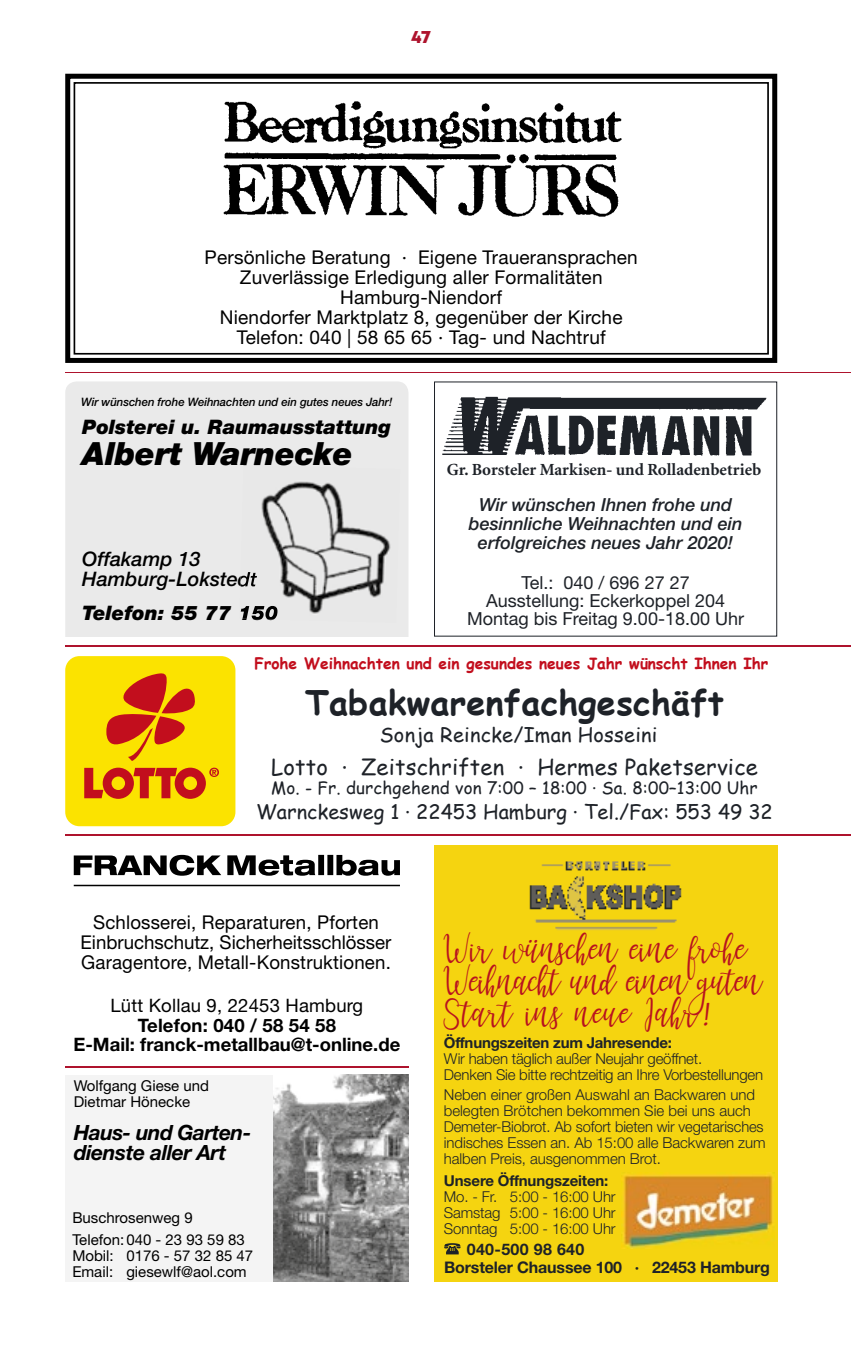
<style>
.page{position:relative;width:851px;height:1361px;background:#fff}
.page>*{position:absolute;margin:0;border:0;box-sizing:border-box;transform-origin:0 0}
.t1{font:40px/32px "lanara Script demo";letter-spacing:-.01em;color:#b8121f}
.t2{font:700 34px "Comic Sans MS";letter-spacing:.01em;color:#1e2228}
.t3{font:italic 900 32px "Helvetica Neue LT";letter-spacing:-.01em;color:#000}
.t4{font:22px "Comic Sans MS";letter-spacing:.01em;color:#1e2228}
.t5{font:italic 700 21px/20px "Helvetica Neue LT";letter-spacing:-.02em;color:#000}
.t6{font:20px "Comic Sans MS";color:#1e2228}
.t7{font:italic 900 20px "Helvetica Neue LT";color:#000}
.t8{font:italic 500 20px/20px "Helvetica Neue LT";color:#000}
.t9{font:19px/20px "Helvetica Neue LT";letter-spacing:.01em;color:#000;text-align:center}
.t10{font:700 18.4px/18.4px "Helvetica Neue LT";color:#000;text-align:center}
.t11{font:18.4px "Helvetica Neue LT";letter-spacing:.01em;color:#000}
.t12{font:italic 500 18px/19px "Helvetica Neue LT";color:#1e2228;text-align:center}
.t13{font:18px/18px "Helvetica Neue LT";color:#1e2228;text-align:center}
.t14{font:800 18px "Mont";color:#ae132d}
.t15{font:17px "Comic Sans MS";letter-spacing:.01em;color:#1e2228}
.t16{font:700 17px "Minion LT";color:#1e2228}
.t17{font:700 16px "Helvetica Neue LT";letter-spacing:-.01em;color:#1e2228}
.t18{font:700 16px "Helvetica Neue LT";letter-spacing:.02em;color:#1e2228}
.t19{font:700 15.6px "Comic Sans MS";color:#c20e1d}
.t20{font:300 15px/16px "Helvetica Neue LT";letter-spacing:-.01em;color:#1e2228}
.t21{font:15px/16px "Helvetica Neue LT";color:#000}
.t22{font:700 15px "Helvetica Neue LT";letter-spacing:-.015em;color:#1e2228}
.t23{font:italic 500 11.6px "Helvetica Neue LT";letter-spacing:-.005em;color:#000}
</style>
<div class="page">
<hr style="left:65px;top:372px;width:785px;height:1px;background:#ae132d">
<hr style="left:65px;top:646px;width:785px;height:1px;background:#ae132d">
<hr style="left:65px;top:1066px;width:343px;height:1px;background:#ae132d">
<hr style="left:65px;top:834px;width:785px;height:1px;background:#ae132d">
<div style="left:434px;top:845px;width:343px;height:436px;background:#f5d410"></div>
<img style="left:529px;top:861px;width:153px;height:70px">
<svg style="left:444px;top:1243px;width:16px;height:11px"></svg>
<img style="left:622px;top:1172px;width:152px;height:76px">
<div style="left:65px;top:1074px;width:343px;height:207px;background:#f4f4f4"></div>
<img style="left:273px;top:1074px;width:135px;height:207px">
<svg style="left:227px;top:855px;width:173px;height:20px"></svg>
<svg style="left:74px;top:855px;width:147px;height:20px"></svg>
<hr style="left:74px;top:885px;width:326px;height:1px;background:#000">
<div style="left:65px;top:381px;width:343px;height:255px;background:#eaeaea"></div>
<img style="left:240px;top:466px;width:160px;height:157px">
<svg style="left:243px;top:465px;width:26px;height:1px"></svg>
<img style="left:240px;top:572px;width:17px;height:18px">
<img style="left:239px;top:606px;width:38px;height:14px">
<div style="left:434px;top:381px;width:343px;height:255px;border:1px solid #1e2228"></div>
<img style="left:442px;top:396px;width:325px;height:60px">
<svg style="left:65px;top:74px;width:712px;height:289px"></svg>
<div style="left:74px;top:82px;width:694px;height:273px;border:2px solid #000"></div>
<img style="left:216px;top:98px;width:410px;height:123px">
<div style="left:65px;top:656px;width:170px;height:170px;background:#fbe300;border-radius:14px"></div>
<svg style="left:106px;top:673px;width:89px;height:88px"></svg>
<svg style="left:84px;top:767px;width:135px;height:32px"></svg>
<p class="t14" style="left:411px;top:25px;width:21px">47</p>
<p class="t9" style="left:204px;top:247px;width:434px">Persönliche Beratung · Eigene Traueransprachen Zuverlässige Erledigung aller Formalitäten Hamburg-Niendorf<br>Niendorfer Marktplatz 8, gegenüber der Kirche Telefon: 040 | 58 65 65 · Tag- und Nachtruf</p>
<p class="t23" style="left:81px;top:395px;width:313px">Wir wünschen frohe Weihnachten und ein gutes neues Jahr!</p>
<h3 class="t7" style="left:82px;top:414px;width:310px">Polsterei u. Raumausstattung</h3>
<h3 class="t3" style="left:82px;top:434px;width:272px">Albert Warnecke</h3>
<h3 class="t8" style="left:82px;top:549px;width:176px">Offakamp 13<br>Hamburg-Lokstedt</h3>
<h3 class="t7" style="left:82px;top:600px;width:197px">Telefon: 55 77 150</h3>
<p class="t16" style="left:447px;top:461px;width:316px">Gr. Borsteler Markisen- und Rolladenbetrieb</p>
<p class="t12" style="left:468px;top:495px;width:275px">Wir wünschen Ihnen frohe und besinnliche Weihnachten und ein erfolgreiches neues Jahr 2020!</p>
<p class="t13" style="left:467px;top:573px;width:278px">Tel.: 040 / 696 27 27<br>Ausstellung: Eckerkoppel 204<br>Montag bis Freitag 9.00-18.00 Uhr</p>
<p class="t19" style="left:254px;top:652px;width:515px">Frohe Weihnachten und ein gesundes neues Jahr wünscht Ihnen Ihr</p>
<h2 class="t2" style="left:305px;top:678px;width:420px">Tabakwarenfachgeschäft</h2>
<h3 class="t6" style="left:380px;top:719px;width:279px">Sonja Reincke/Iman Hosseini</h3>
<h3 class="t4" style="left:271px;top:750px;width:488px">Lotto · Zeitschriften · Hermes Paketservice</h3>
<p class="t15" style="left:271px;top:775px;width:488px">Mo. - Fr. durchgehend von 7:00 – 18:00 · Sa. 8:00–13:00 Uhr</p>
<h3 class="t6" style="left:256px;top:797px;width:518px">Warnckesweg 1 · 22453 Hamburg · Tel./Fax: 553 49 32</h3>
<p class="t9" style="left:80px;top:912px;width:312px">Schlosserei, Reparaturen, Pforten<br>Einbruchschutz, Sicherheitsschlösser<br>Garagentore, Metall-Konstruktionen.</p>
<p class="t11" style="left:110px;top:995px;width:254px">Lütt Kollau 9, 22453 Hamburg</p>
<p class="t10" style="left:73px;top:1016px;width:328px">Telefon: 040 / 58 54 58<br>E-Mail: franck-metallbau@t-online.de</p>
<p class="t21" style="left:74px;top:1078px;width:137px">Wolfgang Giese und<br>Dietmar Hönecke</p>
<h3 class="t5" style="left:74px;top:1121px;width:179px">Haus- und Garten&shy;dienste aller Art</h3>
<p class="t21" style="left:72px;top:1206px;width:174px;line-height:22px">Buschrosenweg 9<br>Telefon:040 - 23 93 59 83</p>
<p class="t21" style="left:72px;top:1247px;width:182px">Mobil: 0176 - 57 32 85 47<br>Email: giesewlf@aol.com</p>
<h1 class="t1" style="left:442px;top:939px;width:320px">Wir wünschen eine frohe<br>Weihnacht und einen guten<br>Start ins neue Jahr!</h1>
<p class="t22" style="left:444px;top:1033px;width:229px">Öffnungszeiten zum Jahresende:</p>
<p class="t20" style="left:444px;top:1050px;width:320px">Wir haben täglich außer Neujahr geöffnet.<br>Denken Sie bitte rechtzeitig an Ihre Vorbestellungen</p>
<p class="t20" style="left:443px;top:1086px;width:323px">Neben einer großen Auswahl an Backwaren und belegten Brötchen bekommen Sie bei uns auch Demeter-Biobrot. Ab sofort bieten wir vegetarisches indisches Essen an. Ab 15:00 alle Backwaren zum halben Preis, ausgenommen Brot.</p>
<p class="t22" style="left:444px;top:1171px;width:166px">Unsere Öffnungszeiten:</p>
<p class="t20" style="left:444px;top:1188px;width:173px;text-align:justify">Mo. - Fr. 5:00 - 16:00 Uhr Samstag 5:00 - 16:00 Uhr Sonntag 5:00 - 16:00 Uhr</p>
<p class="t18" style="left:467px;top:1239px;width:119px">040-500 98 640</p>
<p class="t17" style="left:444px;top:1257px;width:327px">Borsteler Chaussee 100 · 22453 Hamburg</p>
</div>
